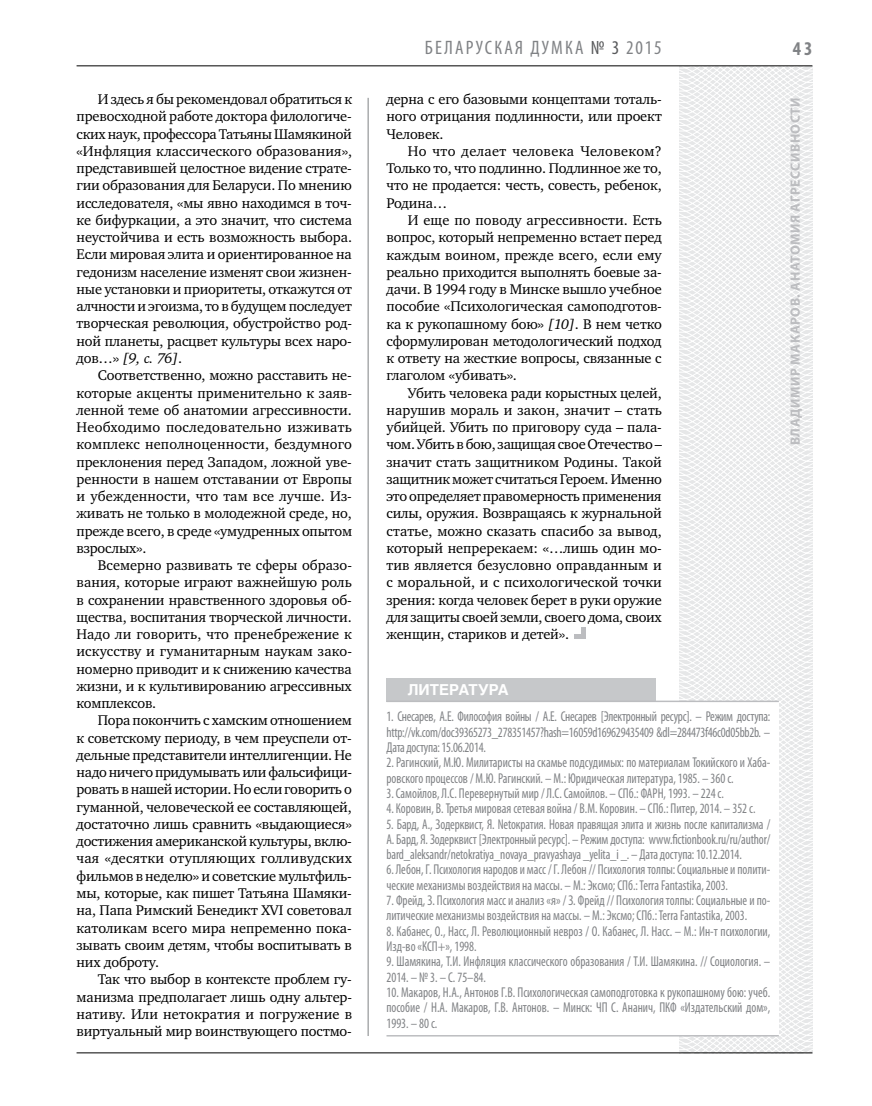
<style>
.page{position:relative;width:872px;height:1106px;background:#fff}
.page>*{position:absolute;margin:0;border:0;box-sizing:border-box;transform-origin:0 0}
.t1{font:condensed 19.5px "Myriad Pro";letter-spacing:.11em;color:#808285}
.t2{font:700 condensed 19.5px "Myriad Pro";color:#808285}
.t3{font:700 15px "Helios";color:#fff}
.t4{font:14.4px/17.2px "Charter C";letter-spacing:-.01em;color:#000;text-align:justify}
.t5{font:condensed 14.25px/15.3px "Myriad Pro";color:#808285;scale:.9 1}
.t6{font:700 13.5px "Myriad Pro";letter-spacing:.04em;color:#bcbdc0}
.s1{font-style:italic}
.s2{color:#58595b}
</style>
<div class="page">
<hr style="left:368px;top:98px;width:1px;height:938px;background:#808285">
<svg style="left:621px;top:65px;width:192px;height:989px"></svg>
<hr style="left:77px;top:65px;width:735px;height:1px;background:#000">
<hr style="left:77px;top:1052px;width:735px;height:1px;background:#000">
<div style="left:386px;top:678px;width:269px;height:23px;background:#c6c8ca"></div>
<div style="left:386px;top:702px;width:393px;height:334px;background:#fff"></div>
<hr style="left:386px;top:1035px;width:393px;height:1px;background:#bcbdc0">
<hr style="left:386px;top:700px;width:393px;height:2px;background:#bcbdc0">
<hr style="left:581px;top:627px;width:4px;height:12px;background:#bcbdc0">
<hr style="left:574px;top:635px;width:11px;height:4px;background:#bcbdc0">
<p class="t4" style="left:77px;top:91px;width:277px;text-indent:21px">И здесь я бы рекомендовал обратиться к превосходной работе доктора филологиче&shy;ских наук, профессора Татьяны Шамякиной «Инфляция классического образования», представившей целостное видение страте&shy;гии образования для Беларуси. По мнению исследователя, «мы явно находимся в точ&shy;ке бифуркации, а это значит, что система неустойчива и есть возможность выбора.<br>Если мировая элита и ориентированное на гедонизм население изменят свои жизнен&shy;ные установки и приоритеты, откажутся от алчности и эгоизма, то в будущем последует творческая революция, обустройство род&shy;ной планеты, расцвет культуры всех наро&shy;дов…» <span class="s1">[9, с. 76]</span>.</p>
<p class="t4" style="left:77px;top:367px;width:277px;text-indent:21px">Соответственно, можно расставить не&shy;которые акценты применительно к заяв&shy;ленной теме об анатомии агрессивности.<br>Необходимо последовательно изживать комплекс неполноценности, бездумного преклонения перед Западом, ложной уве&shy;ренности в нашем отставании от Европы и убежденности, что там все лучше. Из&shy;живать не только в молодежной среде, но, прежде всего, в среде «умудренных опытом взрослых».</p>
<p class="t4" style="left:77px;top:556px;width:277px;text-indent:21px">Всемерно развивать те сферы образо&shy;вания, которые играют важнейшую роль в сохранении нравственного здоровья об&shy;щества, воспитания творческой личности.<br>Надо ли говорить, что пренебрежение к искусству и гуманитарным наукам зако&shy;номерно приводит и к снижению качества жизни, и к культивированию агрессивных комплексов.</p>
<p class="t4" style="left:77px;top:712px;width:277px;text-indent:21px">Пора покончить с хамским отношением к советскому периоду, в чем преуспели от&shy;дельные представители интеллигенции. Не надо ничего придумывать или фальсифици&shy;ровать в нашей истории. Но если говорить о гуманной, человеческой ее составляющей, достаточно лишь сравнить «выдающиеся» достижения американской культуры, вклю&shy;чая «десятки отупляющих голливудских фильмов в неделю» и советские мультфиль&shy;мы, которые, как пишет Татьяна Шамяки&shy;на, Папа Римский Бенедикт ХVI советовал католикам всего мира непременно пока&shy;зывать своим детям, чтобы воспитывать в них доброту.</p>
<p class="t4" style="left:77px;top:971px;width:277px;text-indent:21px">Так что выбор в контексте проблем гу&shy;манизма предполагает лишь одну альтер&shy;нативу. Или нетократия и погружение в виртуальный мир воинствующего постмо-</p>
<h1 class="t1" style="left:425px;top:36px;width:238px">БЕЛАРУСКАЯ ДУМКА <span class="s2">№ 3</span> 2015</h1>
<h1 class="t2" style="left:793px;top:37px;width:21px">43</h1>
<p class="t4" style="left:386px;top:91px;width:277px">дерна с его базовыми концептами тоталь&shy;ного отрицания подлинности, или проект Человек.</p>
<p class="t4" style="left:386px;top:143px;width:277px;text-indent:21px">Но что делает человека Человеком?<br>Только то, что подлинно. Подлинное же то, что не продается: честь, совесть, ребенок, Родина…</p>
<p class="t4" style="left:386px;top:212px;width:277px;text-indent:21px">И еще по поводу агрессивности. Есть вопрос, который непременно встает перед каждым воином, прежде всего, если ему реально приходится выполнять боевые за&shy;дачи. В 1994 году в Минске вышло учебное пособие «Психологическая самоподготов&shy;ка к рукопашному бою» <span class="s1">[10]</span>. В нем четко сформулирован методологический подход к ответу на жесткие вопросы, связанные с глаголом «убивать».</p>
<p class="t4" style="left:386px;top:384px;width:277px;text-indent:21px">Убить человека ради корыстных целей, нарушив мораль и закон, значит – стать убийцей. Убить по приговору суда – пала&shy;чом. Убить в бою, защищая свое Отечество – значит стать защитником Родины. Такой защитник может считаться Героем. Именно это определяет правомерность применения силы, оружия. Возвращаясь к журнальной статье, можно сказать спасибо за вывод, который непререкаем: «…лишь один мо&shy;тив является безусловно оправданным и с моральной, и с психологической точки зрения: когда человек берет в руки оружие для защиты своей земли, своего дома, своих женщин, стариков и детей».</p>
<p class="t3" style="left:408px;top:681px;width:103px">Литература</p>
<p class="t5" style="left:386px;top:709px;width:428px;text-align:justify">1. Снесарев, А.Е. Философия войны / А.Е. Снесарев [Электронный ресурс]. – Режим доступа: http://vk.com/doc39365273_278351457?hash=16059d169629435409 &amp;dl=284473f46c0d05bb2b. – Дата доступа: 15.06.2014.</p>
<p class="t5" style="left:386px;top:754px;width:428px">2. Рагинский, М.Ю. Милитаристы на скамье подсудимых: по материалам Токийского и Хаба&shy;ровского процессов / М.Ю. Рагинский. – М.: Юридическая литература, 1985. – 360 с.</p>
<p class="t5" style="left:386px;top:785px;width:376px">3. Самойлов, Л.С. Перевернутый мир / Л.С. Самойлов. – СПб.: ФАРН, 1993. – 224 с.</p>
<p class="t5" style="left:386px;top:800px;width:411px">4. Коровин, В. Третья мировая сетевая война / В.М. Коровин. – СПб.: Питер, 2014. – 352 с.</p>
<p class="t5" style="left:386px;top:816px;width:428px;text-align:justify">5. Бард, А., Зодерквист, Я. Netократия. Новая правящая элита и жизнь после капитализма / А. Бард, Я. Зодерквист [Электронный ресурс]. – Режим доступа: www.fictionbook.ru/ru/author/ bard_aleksandr/netokratiya_novaya_pravyashaya _yelita_i _. – Дата доступа: 10.12.2014.</p>
<p class="t5" style="left:386px;top:862px;width:428px">6. Лебон, Г. Психология народов и масс / Г. Лебон // Психология толпы: Социальные и полити&shy;ческие механизмы воздействия на массы. – М.: Эксмо; СПб.: Terra Fantastika, 2003.</p>
<p class="t5" style="left:386px;top:892px;width:428px">7. Фрейд, З. Психология масс и анализ «я» / З. Фрейд // Психология толпы: Социальные и по&shy;литические механизмы воздействия на массы. – М.: Эксмо; СПб.: Terra Fantastika, 2003.</p>
<p class="t5" style="left:386px;top:923px;width:428px">8. Кабанес, О., Насс, Л. Революционный невроз / О. Кабанес, Л. Насс. – М.: Ин-т психологии,<br>Изд-во «КСП+», 1998.</p>
<p class="t5" style="left:386px;top:953px;width:428px">9. Шамякина, Т.И. Инфляция классического образования / Т.И. Шамякина. // Социология. –<br>2014. – № 3. – С. 75–84.</p>
<p class="t5" style="left:386px;top:984px;width:428px;text-align:justify">10. Макаров, Н.А., Антонов Г.В. Психологическая самоподготовка к рукопашному бою: учеб. пособие / Н.А. Макаров, Г.В. Антонов. – Минск: ЧП С. Ананич, ПКФ «Издательский дом», 1993. – 80 с.</p>
<p class="t6" style="left:786px;top:445px;width:349px;rotate:-90deg">Владимир Макаров. Анатомия агрессивности</p>
</div>
